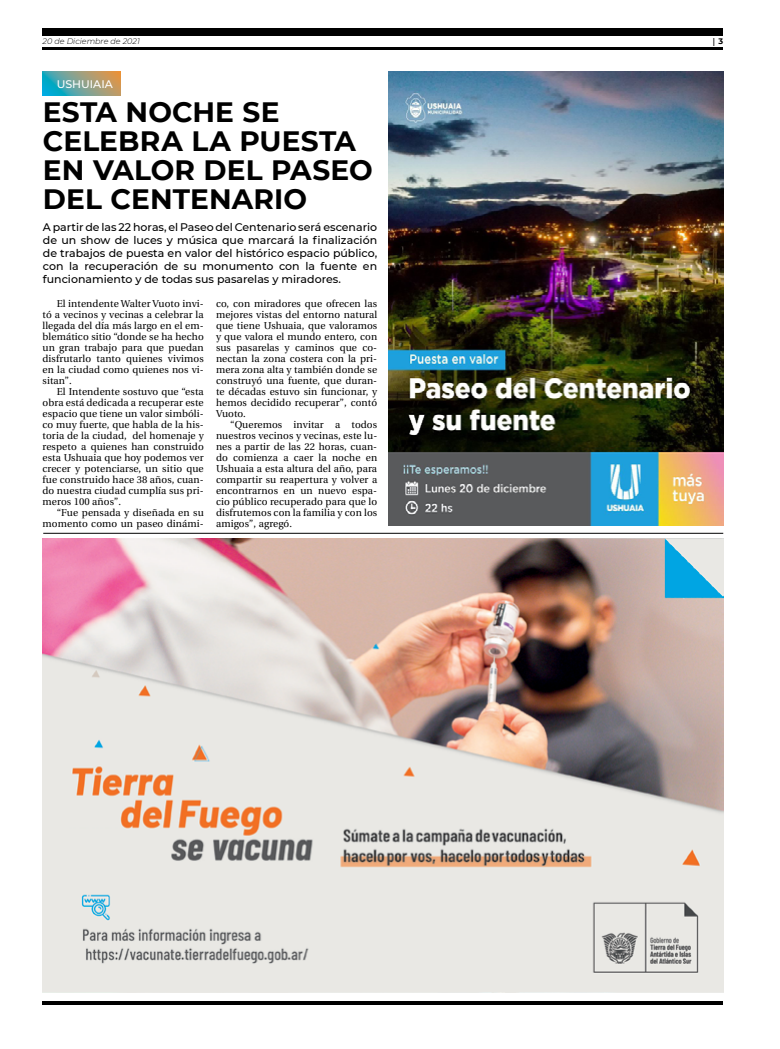
<style>
.page{position:relative;width:780px;height:1049px;background:#fff}
.page>*{position:absolute;margin:0;border:0;box-sizing:border-box;transform-origin:0 0}
.t1{font:700 28px/29px "Montserrat";letter-spacing:.005em;color:#000}
.t2{font:500 11px/13px "Montserrat";color:#000;text-align:justify}
.t3{font:500 11px "Montserrat";color:#fff}
.t4{font:10px/11px "Utopia";letter-spacing:.01em;color:#000;text-align:justify}
.t5{font:italic 300 8px "Montserrat";color:#000}
.t6{font:700 8px "Utopia";color:#000}
.s1{font-family:"Montserrat"}
</style>
<div class="page">
<hr style="left:43px;top:48px;width:680px;height:2px;background:#000">
<div style="left:43px;top:28px;width:680px;height:7px;background:#000"></div>
<hr style="left:43px;top:1001px;width:680px;height:4px;background:#000">
<svg style="left:43px;top:72px;width:78px;height:24px;background:#79a18f"></svg>
<hr style="left:43px;top:533px;width:680px;height:1px;background:#000">
<img style="left:43px;top:539px;width:680px;height:453px">
<img style="left:388px;top:72px;width:335px;height:454px">
<p class="t5" style="left:43px;top:36px;width:99px">20 de Diciembre de 2021</p>
<p class="t6" style="left:712px;top:37px;width:12px">| <span class="s1">3</span></p>
<p class="t3" style="left:57px;top:76px;width:58px">USHUIAIA</p>
<h1 class="t1" style="left:43px;top:96px;width:331px">ESTA NOCHE SE<br>CELEBRA LA PUESTA<br>EN VALOR DEL PASEO<br>DEL CENTENARIO</h1>
<p class="t2" style="left:43px;top:220px;width:336px">A partir de las 22 horas, el Paseo del Centenario será escenario de un show de luces y música que marcará la finalización de trabajos de puesta en valor del histórico espacio público, con la recuperación de su monumento con la fuente en funcionamiento y de todas sus pasarelas y miradores.</p>
<p class="t4" style="left:43px;top:298px;width:163px;text-indent:14px">El intendente Walter Vuoto invi&shy;tó a vecinos y vecinas a celebrar la llegada del día más largo en el em&shy;blemático sitio “donde se ha hecho un gran trabajo para que puedan disfrutarlo tanto quienes vivimos en la ciudad como quienes nos vi&shy;sitan”.</p>
<p class="t4" style="left:43px;top:386px;width:163px;text-indent:14px">El Intendente sostuvo que “esta obra está dedicada a recuperar este espacio que tiene un valor simbóli&shy;co muy fuerte, que habla de la his&shy;toria de la ciudad, del homenaje y respeto a quienes han construido esta Ushuaia que hoy podemos ver crecer y potenciarse, un sitio que fue construido hace 38 años, cuan&shy;do nuestra ciudad cumplía sus pri&shy;meros 100 años”.</p>
<p class="t4" style="left:43px;top:507px;width:163px;text-align:right">“Fue pensada y diseñada en su momento como un paseo dinámi-</p>
<p class="t4" style="left:216px;top:298px;width:163px">co, con miradores que ofrecen las mejores vistas del entorno natural que tiene Ushuaia, que valoramos y que valora el mundo entero, con sus pasarelas y caminos que co&shy;nectan la zona costera con la pri&shy;mera zona alta y también donde se construyó una fuente, que duran&shy;te décadas estuvo sin funcionar, y hemos decidido recuperar”, contó Vuoto.</p>
<p class="t4" style="left:216px;top:419px;width:163px;text-indent:14px">“Queremos invitar a todos nuestros vecinos y vecinas, este lu&shy;nes a partir de las 22 horas, cuan&shy;do comienza a caer la noche en Ushuaia a esta altura del año, para compartir su reapertura y volver a encontrarnos en un nuevo espa&shy;cio público recuperado para que lo disfrutemos con la familia y con los amigos”, agregó.</p>
</div>
